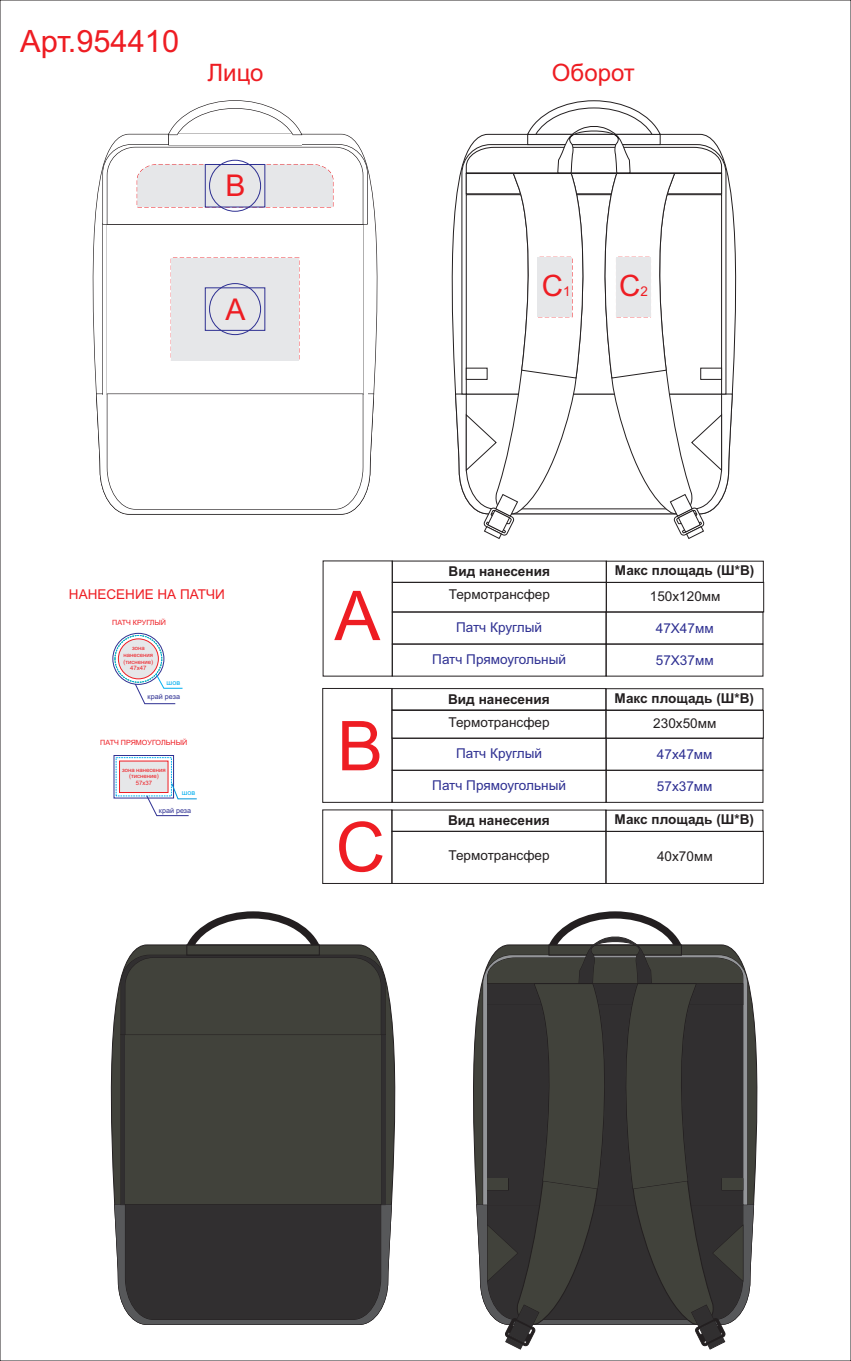
<style>
.page{position:relative;width:851px;height:1361px;background:#fff}
.page>*{position:absolute;margin:0;border:0;box-sizing:border-box;transform-origin:0 0}
.t1{font:68.73px "Arial";color:#ee1d23}
.t2{font:30.78px "Arial";color:#ee1d23}
.t3{font:30px "Arial";color:#ee1d23}
.t4{font:29.49px "Arial";color:#ee1d23}
.t5{font:24px "Arial";color:#ee1d23}
.t6{font:700 13.56px "Arial";color:#231f20}
.t7{font:13.56px "Arial";color:#2e3092}
.t8{font:13.56px "Arial";color:#231f20}
.t9{font:13.53px "Arial";color:#ee1d23}
.t10{font:7.2px "Arial";color:#ee1d23}
.t11{font:7.2px "Arial";color:#2e3092}
.t12{font:7.2px "Arial";color:#00aeef}
.t13{font:5.97px/6.7px "Arial";color:#ee1d23;text-align:center}
.s1{font-size:13.5px}
</style>
<div class="page">
<svg style="left:110px;top:944px;width:286px;height:278px;fill:#41423b"></svg>
<div style="left:121px;top:1034px;width:264px;height:170px;background:#312f30"></div>
<div style="left:125px;top:1034px;width:255px;height:170px;background:#41423b"></div>
<svg style="left:114px;top:1204px;width:277px;height:120px;background:#3a3839"></svg>
<div style="left:187px;top:945px;width:132px;height:10px;border:1px solid #231f20"></div>
<svg style="left:121px;top:955px;width:264px;height:79px;background:#41413b"></svg>
<svg style="left:187px;top:911px;width:132px;height:34px"></svg>
<svg style="left:473px;top:1007px;width:285px;height:218px"></svg>
<svg style="left:476px;top:911px;width:277px;height:438px;background:#545351"></svg>
<div style="left:487px;top:1178px;width:21px;height:12px;background:#41423b"></div>
<div style="left:721px;top:1178px;width:21px;height:12px;background:#41423b"></div>
<svg style="left:92px;top:134px;width:286px;height:259px"></svg>
<svg style="left:103px;top:225px;width:264px;height:168px"></svg>
<div style="left:107px;top:224px;width:255px;height:170px;background:#fff"></div>
<svg style="left:96px;top:393px;width:279px;height:122px"></svg>
<div style="left:168px;top:134px;width:134px;height:11px;border:1px solid #231f20"></div>
<div style="left:169px;top:134px;width:132px;height:11px;background:#fff"></div>
<svg style="left:167px;top:100px;width:136px;height:36px"></svg>
<svg style="left:102px;top:143px;width:266px;height:82px"></svg>
<div style="left:171px;top:258px;width:128px;height:102px;background:#e6e7e9"></div>
<svg style="left:451px;top:199px;width:286px;height:210px"></svg>
<svg style="left:455px;top:100px;width:277px;height:439px"></svg>
<div style="left:538px;top:257px;width:34px;height:60px;background:#e6e7e9"></div>
<div style="left:616px;top:257px;width:34px;height:60px;background:#e6e7e9"></div>
<div style="left:606px;top:582px;width:157px;height:30px;border:1px solid #231f20"></div>
<div style="left:392px;top:582px;width:214px;height:30px;border:1px solid #231f20"></div>
<div style="left:322px;top:809px;width:70px;height:74px;border:1px solid #231f20"></div>
<div style="left:605px;top:831px;width:158px;height:52px;border:1px solid #231f20"></div>
<div style="left:391px;top:831px;width:215px;height:52px;border:1px solid #231f20"></div>
<div style="left:391px;top:688px;width:215px;height:22px;border:1px solid #231f20"></div>
<div style="left:605px;top:688px;width:158px;height:22px;border:1px solid #231f20"></div>
<div style="left:322px;top:688px;width:70px;height:114px;border:1px solid #231f20"></div>
<div style="left:605px;top:710px;width:158px;height:28px;border:1px solid #231f20"></div>
<div style="left:391px;top:710px;width:215px;height:28px;border:1px solid #231f20"></div>
<div style="left:392px;top:612px;width:214px;height:32px;border:1px solid #231f20"></div>
<div style="left:392px;top:738px;width:214px;height:32px;border:1px solid #231f20"></div>
<div style="left:392px;top:644px;width:214px;height:32px;border:1px solid #231f20"></div>
<div style="left:392px;top:770px;width:214px;height:32px;border:1px solid #231f20"></div>
<div style="left:605px;top:612px;width:158px;height:32px;border:1px solid #231f20"></div>
<div style="left:605px;top:738px;width:158px;height:32px;border:1px solid #231f20"></div>
<div style="left:605px;top:644px;width:158px;height:32px;border:1px solid #231f20"></div>
<div style="left:605px;top:770px;width:158px;height:32px;border:1px solid #231f20"></div>
<svg style="left:113px;top:633px;width:51px;height:51px"></svg>
<div style="left:205px;top:164px;width:60px;height:43px;border:1px solid #2e3092"></div>
<div style="left:115px;top:635px;width:47px;height:47px;border:1px dashed #00aeef;border-radius:50%"></div>
<div style="left:118px;top:639px;width:40px;height:40px;background:#e6e7e9;border:1px solid #ee1d23;border-radius:50%"></div>
<div style="left:209px;top:160px;width:51px;height:51px;border:1px solid #2e3092;border-radius:50%"></div>
<div style="left:209px;top:283px;width:51px;height:52px;border:1px solid #2e3092;border-radius:50%"></div>
<svg style="left:114px;top:755px;width:83px;height:61px"></svg>
<svg style="left:135px;top:674px;width:48px;height:30px"></svg>
<h2 class="t2" style="left:20px;top:29px;width:160px">Арт.954410</h2>
<h3 class="t5" style="left:207px;top:64px;width:57px">Лицо</h3>
<h3 class="t5" style="left:552px;top:64px;width:84px">Оборот</h3>
<h3 class="t3" style="left:225px;top:174px;width:22px">В</h3>
<h3 class="t3" style="left:225px;top:298px;width:22px">А</h3>
<h3 class="t4" style="left:541px;top:275px;width:30px">С<span class="s1">1</span></h3>
<h3 class="t4" style="left:619px;top:275px;width:30px">С<span class="s1">2</span></h3>
<p class="t9" style="left:69px;top:589px;width:157px">НАНЕСЕНИЕ НА ПАТЧИ</p>
<p class="t10" style="left:112px;top:620px;width:55px">ПАТЧ КРУГЛЫЙ</p>
<p class="t13" style="left:123px;top:645px;width:31px">зона нанесения (тиснение)<br>47х47</p>
<p class="t11" style="left:148px;top:694px;width:34px">край реза</p>
<p class="t12" style="left:167px;top:679px;width:15px">шов</p>
<p class="t10" style="left:100px;top:739px;width:88px">ПАТЧ ПРЯМОУГОЛЬНЫЙ</p>
<p class="t13" style="left:122px;top:767px;width:45px">зона нанесения (тиснение)<br>57х37</p>
<p class="t12" style="left:182px;top:790px;width:15px">шов</p>
<p class="t11" style="left:159px;top:807px;width:34px">край реза</p>
<h1 class="t1" style="left:334px;top:590px;width:47px">А</h1>
<h1 class="t1" style="left:337px;top:720px;width:47px">В</h1>
<p class="t6" style="left:448px;top:566px;width:103px">Вид нанесения</p>
<p class="t6" style="left:614px;top:565px;width:141px">Макс площадь (Ш*В)</p>
<p class="t8" style="left:449px;top:589px;width:103px">Термотрансфер</p>
<p class="t8" style="left:649px;top:591px;width:72px">150х120мм</p>
<p class="t7" style="left:456px;top:622px;width:87px">Патч Круглый</p>
<p class="t7" style="left:432px;top:654px;width:135px">Патч Прямоугольный</p>
<p class="t7" style="left:655px;top:623px;width:59px">47Х47мм</p>
<p class="t7" style="left:655px;top:655px;width:59px">57Х37мм</p>
<p class="t6" style="left:448px;top:694px;width:103px">Вид нанесения</p>
<p class="t6" style="left:614px;top:693px;width:141px">Макс площадь (Ш*В)</p>
<p class="t8" style="left:448px;top:716px;width:103px">Термотрансфер</p>
<p class="t8" style="left:653px;top:718px;width:65px">230х50мм</p>
<p class="t7" style="left:456px;top:748px;width:87px">Патч Круглый</p>
<p class="t7" style="left:432px;top:780px;width:135px">Патч Прямоугольный</p>
<p class="t7" style="left:656px;top:749px;width:57px">47х47мм</p>
<p class="t7" style="left:656px;top:781px;width:57px">57х37мм</p>
<h1 class="t1" style="left:335px;top:821px;width:51px">С</h1>
<p class="t6" style="left:448px;top:815px;width:103px">Вид нанесения</p>
<p class="t6" style="left:614px;top:814px;width:141px">Макс площадь (Ш*В)</p>
<p class="t8" style="left:448px;top:849px;width:103px">Термотрансфер</p>
<p class="t8" style="left:657px;top:851px;width:57px">40х70мм</p>
</div>
